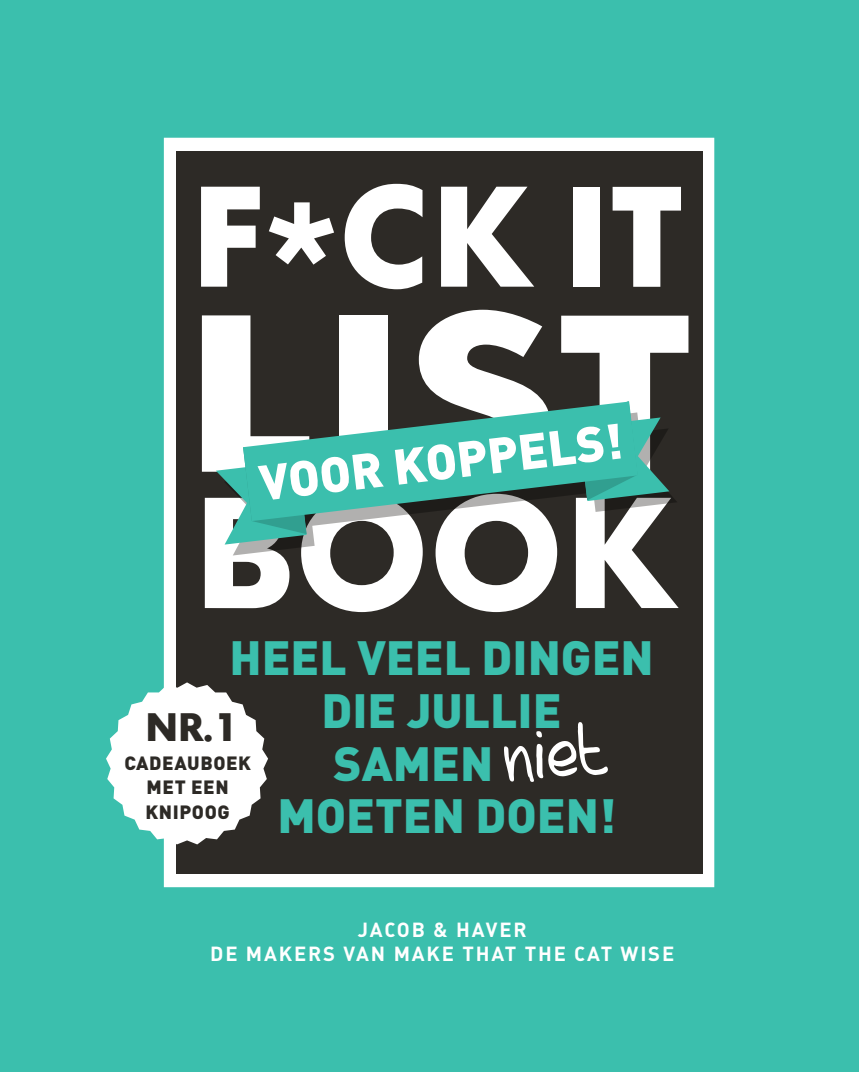
<style>
.page{position:relative;width:859px;height:1072px;background:#fff}
.page>*{position:absolute;margin:0;border:0;box-sizing:border-box;transform-origin:0 0}
.t1{font:700 203.88px "Futura HEMA Pro OT";color:#fff;scale:1.19 1}
.t2{font:700 143.85px "Futura HEMA Pro OT";color:#fff}
.t3{font:700 130.38px "Futura HEMA Pro OT";color:#fff}
.t4{font:900 49px "DIN";color:#fff}
.t5{font:900 47.43px "DIN";color:#3bbfad}
.t6{font:700 36.23px "Futura HEMA Pro OT";color:#2d2a26}
.t7{font:700 20.12px/24.2px "DIN";letter-spacing:.09em;color:#fff;text-align:center}
.t8{font:900 19.07px/24.5px "DIN";letter-spacing:.03em;color:#2d2a26;text-align:center}
.s1{font-size:187.42px}
</style>
<div class="page">
<div style="left:0;top:0;width:858px;height:1071px;background:#3bbfad"></div>
<div style="left:164px;top:138px;width:550px;height:749px;background:#fff"></div>
<div style="left:177px;top:151px;width:525px;height:723px;background:#2d2a26"></div>
<svg style="left:106px;top:682px;width:162px;height:162px"></svg>
<svg style="left:504px;top:722px;width:103px;height:60px"></svg>
<svg style="left:224px;top:491px;width:453px;height:64px"></svg>
<svg style="left:216px;top:467px;width:90px;height:77px"></svg>
<svg style="left:637px;top:416px;width:32px;height:85px"></svg>
<svg style="left:243px;top:401px;width:394px;height:120px;fill:#3bbfad"></svg>
<h3 class="t3" style="left:190px;top:152px;width:494px">F<span class="s1">*</span>CK IT</h3>
<h1 class="t1" style="left:181px;top:261px;width:430px">LIST</h1>
<h2 class="t2" style="left:192px;top:459px;width:488px">BOOK</h2>
<h3 class="t5" style="left:229px;top:626px;width:425px">HEEL VEEL DINGEN</h3>
<h3 class="t5" style="left:321px;top:679px;width:241px">DIE JULLIE</h3>
<h3 class="t5" style="left:333px;top:731px;width:161px">SAMEN</h3>
<h3 class="t5" style="left:277px;top:784px;width:340px">MOETEN DOEN!</h3>
<h3 class="t4" style="left:255px;top:451px;width:367px;rotate:-7deg">VOOR KOPPELS!</h3>
<h3 class="t6" style="left:145px;top:703px;width:90px">NR. 1</h3>
<p class="t8" style="left:124px;top:749px;width:128px">CADEAUBOEK<br>MET EEN<br>KNIPOOG</p>
<p class="t7" style="left:210px;top:916px;width:465px">JACOB &amp; HAVER<br>DE MAKERS VAN MAKE THAT THE CAT WISE</p>
</div>
